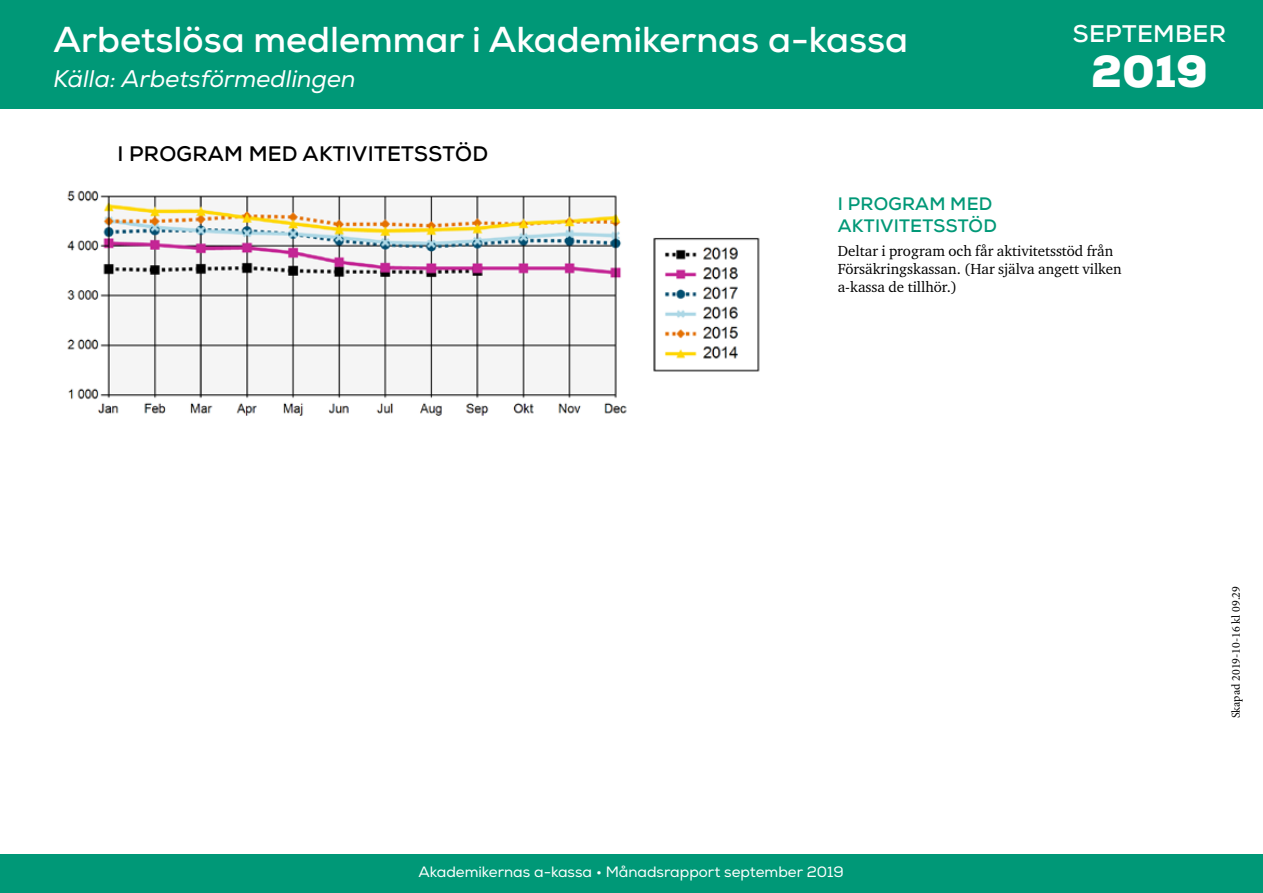
<style>
.page{position:relative;width:1263px;height:893px;background:#fff}
.page>*{position:absolute;margin:0;border:0;box-sizing:border-box;transform-origin:0 0}
.t1{font:900 45px "Nexa";color:#fff}
.t2{font:700 36px "Nexa";color:#fff}
.t3{font:italic 24px "Nexa";color:#fff}
.t4{font:700 24px "Nexa";letter-spacing:.015em;color:#fff}
.t5{font:700 21px "Nexa";letter-spacing:.015em;color:#000}
.t6{font:700 18px/21.6px "Nexa";letter-spacing:.015em;color:#009877}
.t7{font:15px/18px "Charter ITC Std";color:#000}
.t8{font:15px "Nexa";color:#fff}
.t9{font:12px "Minion Pro";color:#000}
</style>
<div class="page">
<img style="left:67px;top:190px;width:693px;height:226px">
<div style="left:0;top:854px;width:1263px;height:39px;background:#009877"></div>
<div style="left:0;top:0;width:1263px;height:109px;background:#009877"></div>
<h2 class="t2" style="left:54px;top:17px;width:856px">Arbetslösa medlemmar i Akademikernas a-kassa</h2>
<h3 class="t3" style="left:54px;top:64px;width:304px">Källa: Arbetsförmedlingen</h3>
<h3 class="t5" style="left:118px;top:140px;width:372px">I PROGRAM MED AKTIVITETSSTÖD</h3>
<h3 class="t4" style="left:1073px;top:19px;width:155px">SEPTEMBER</h3>
<h1 class="t1" style="left:1091px;top:43px;width:118px">2019</h1>
<p class="t6" style="left:838px;top:193px;width:161px">I PROGRAM MED<br>AKTIVITETSSTÖD</p>
<p class="t7" style="left:838px;top:242px;width:285px">Deltar i program och får aktivitetsstöd från<br>Försäkringskassan. (Har själva angett vilken a-kassa de tillhör.)</p>
<p class="t8" style="left:418px;top:863px;width:427px">Akademikernas a-kassa • Månadsrapport september 2019</p>
<p class="t9" style="left:1228px;top:718px;width:134px;rotate:-90deg">Skapad 2019-10-16 kl 09.29</p>
</div>
